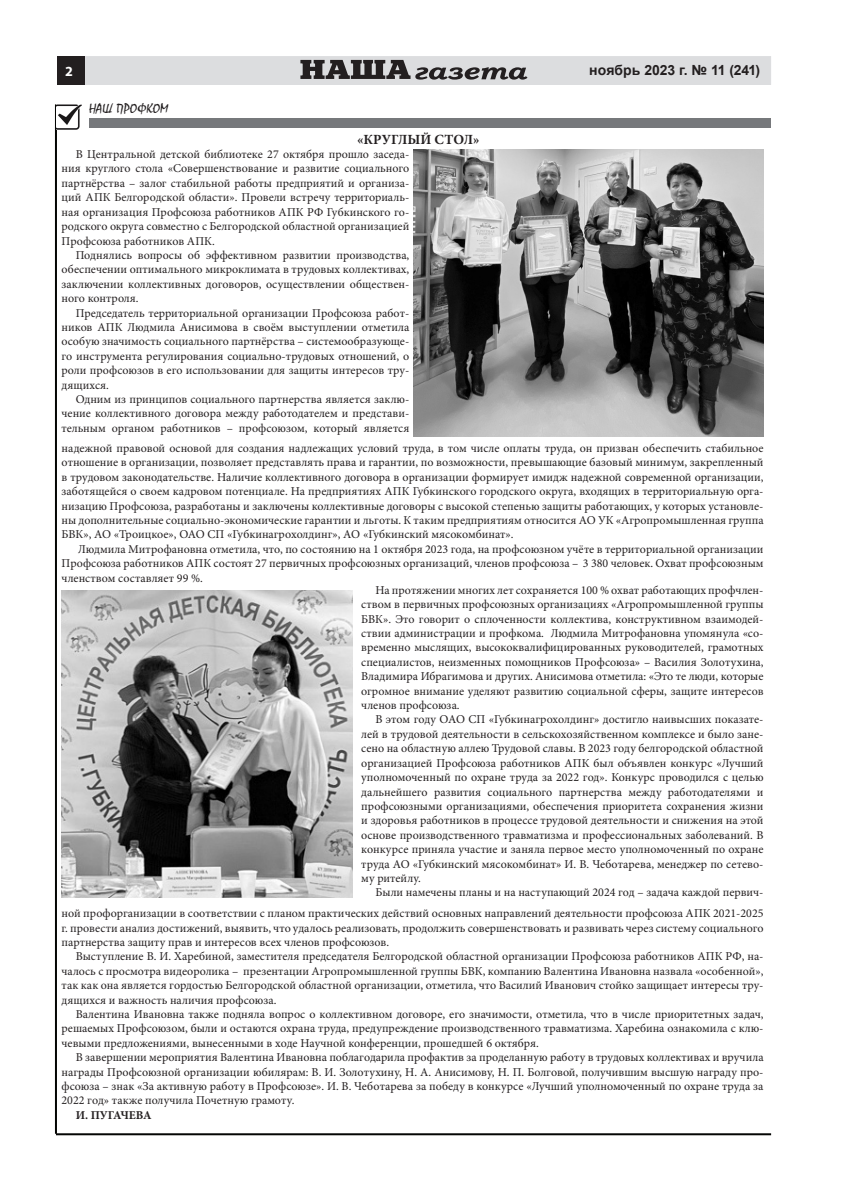
<style>
.page{position:relative;width:842px;height:1191px;background:#fff}
.page>*{position:absolute;margin:0;border:0;box-sizing:border-box;transform-origin:0 0}
.Основной_текст_1_доп{font:700 14px "Arial";color:#231f20}
.подпись_к_фото{font:700 14px "Minion Pro";color:#231f20}
.подпись_к_фото-2{font:14px "Mistral";color:#231f20}
.Основной_текст_2_доп{font:700 14px "Myriad Pro";color:#fff}
.подпись_к_фото-3{font:12px/14.4px "Minion Pro";color:#231f20;text-align:justify}
.подпись_к_фото-4{font:700 12px "Minion Pro";color:#231f20}
</style>
<div class="page">
<div style="left:84px;top:56px;width:687px;height:29px;background:#dcdddf"></div>
<svg style="left:300px;top:60px;width:227px;height:20px"></svg>
<div style="left:57px;top:56px;width:28px;height:29px;background:#231f20"></div>
<div style="left:89px;top:118px;width:681px;height:9px;background:#76787b"></div>
<hr style="left:55px;top:104px;width:2px;height:1029px;background:#040503">
<hr style="left:56px;top:1133px;width:715px;height:2px;background:#040503">
<img style="left:57px;top:104px;width:24px;height:25px">
<img style="left:414px;top:150px;width:349px;height:286px">
<img style="left:62px;top:591px;width:291px;height:306px">
<p class="Основной_текст_2_доп" style="left:65px;top:62px;width:9px">2</p>
<p class="Основной_текст_1_доп" style="left:589px;top:61px;width:172px">ноябрь 2023 г. № 11 (241)</p>
<p class="подпись_к_фото-2" style="left:89px;top:100px;width:81px">НАШ ПРОФКОМ</p>
<p class="подпись_к_фото" style="left:357px;top:129px;width:124px">«КРУГЛЫЙ СТОЛ»</p>
<p class="подпись_к_фото-3" style="left:62px;top:147px;width:349px;text-indent:14px">В Центральной детской библиотеке 27 октября прошло заседа&shy;ния круглого стола «Совершенствование и развитие социального партнёрства – залог стабильной работы предприятий и организа&shy;ций АПК Белгородской области». Провели встречу территориаль&shy;ная организация Профсоюза работников АПК РФ Губкинского го&shy;родского округа совместно с Белгородской областной организацией Профсоюза работников АПК.</p>
<p class="подпись_к_фото-3" style="left:62px;top:248px;width:349px;text-indent:14px">Поднялись вопросы об эффективном развитии производства, обеспечении оптимального микроклимата в трудовых коллективах, заключении коллективных договоров, осуществлении обществен&shy;ного контроля.</p>
<p class="подпись_к_фото-3" style="left:62px;top:305px;width:349px;text-indent:14px">Председатель территориальной организации Профсоюза работ&shy;ников АПК Людмила Анисимова в своём выступлении отметила особую значимость социального партнёрства – системообразующе&shy;го инструмента регулирования социально-трудовых отношений, о роли профсоюзов в его использовании для защиты интересов тру&shy;дящихся.</p>
<p class="подпись_к_фото-3" style="left:62px;top:392px;width:349px;text-indent:14px">Одним из принципов социального партнерства является заклю&shy;чение коллективного договора между работодателем и представи&shy;тельным органом работников – профсоюзом, который является</p>
<p class="подпись_к_фото-3" style="left:62px;top:441px;width:703px">надежной правовой основой для создания надлежащих условий труда, в том числе оплаты труда, он призван обеспечить стабильное отношение в организации, позволяет представлять права и гарантии, по возможности, превышающие базовый минимум, закрепленный в трудовом законодательстве. Наличие коллективного договора в организации формирует имидж надежной современной организации, заботящейся о своем кадровом потенциале. На предприятиях АПК Губкинского городского округа, входящих в территориальную орга&shy;низацию Профсоюза, разработаны и заключены коллективные договоры с высокой степенью защиты работающих, у которых установле&shy;ны дополнительные социально-экономические гарантии и льготы. К таким предприятиям относится АО УК «Агропромышленная группа БВК», АО «Троицкое», ОАО СП «Губкинагрохолдинг», АО «Губкинский мясокомбинат».</p>
<p class="подпись_к_фото-3" style="left:62px;top:542px;width:703px;text-indent:17px">Людмила Митрофановна отметила, что, по состоянию на 1 октября 2023 года, на профсоюзном учёте в территориальной организации Профсоюза работников АПК состоят 27 первичных профсоюзных организаций, членов профсоюза – 3 380 человек. Охват профсоюзным членством составляет 99 %.</p>
<p class="подпись_к_фото-3" style="left:361px;top:583px;width:404px;text-indent:14px">На протяжении многих лет сохраняется 100 % охват работающих профчлен&shy;ством в первичных профсоюзных организациях «Агропромышленной группы БВК». Это говорит о сплоченности коллектива, конструктивном взаимодей&shy;ствии администрации и профкома. Людмила Митрофановна упомянула «со&shy;временно мыслящих, высококвалифицированных руководителей, грамотных специалистов, неизменных помощников Профсоюза» – Василия Золотухина, Владимира Ибрагимова и других. Анисимова отметила: «Это те люди, которые огромное внимание уделяют развитию социальной сферы, защите интересов членов профсоюза.</p>
<p class="подпись_к_фото-3" style="left:361px;top:712px;width:404px;text-indent:14px">В этом году ОАО СП «Губкинагрохолдинг» достигло наивысших показате&shy;лей в трудовой деятельности в сельскохозяйственном комплексе и было зане&shy;сено на областную аллею Трудовой славы. В 2023 году белгородской областной организацией Профсоюза работников АПК был объявлен конкурс «Лучший уполномоченный по охране труда за 2022 год». Конкурс проводился с целью дальнейшего развития социального партнерства между работодателями и профсоюзными организациями, обеспечения приоритета сохранения жизни и здоровья работников в процессе трудовой деятельности и снижения на этой основе производственного травматизма и профессиональных заболеваний. В конкурсе приняла участие и заняла первое место уполномоченный по охране труда АО «Губкинский мясокомбинат» И. В. Чеботарева, менеджер по сетево&shy;му ритейлу.</p>
<p class="подпись_к_фото-3" style="left:62px;top:882px;width:703px;line-height:20.7px;text-align:right">Были намечены планы и на наступающий 2024 год – задача каждой первич-<br>ной профорганизации в соответствии с планом практических действий основных направлений деятельности профсоюза АПК 2021-2025</p>
<p class="подпись_к_фото-3" style="left:62px;top:920px;width:703px">г. провести анализ достижений, выявить, что удалось реализовать, продолжить совершенствовать и развивать через систему социального партнерства защиту прав и интересов всех членов профсоюзов.</p>
<p class="подпись_к_фото-3" style="left:62px;top:949px;width:703px;text-indent:14px">Выступление В. И. Харебиной, заместителя председателя Белгородской областной организации Профсоюза работников АПК РФ, на&shy;чалось с просмотра видеоролика – презентации Агропромышленной группы БВК, компанию Валентина Ивановна назвала «особенной», так как она является гордостью Белгородской областной организации, отметила, что Василий Иванович стойко защищает интересы тру&shy;дящихся и важность наличия профсоюза.</p>
<p class="подпись_к_фото-3" style="left:62px;top:1007px;width:703px;text-indent:14px">Валентина Ивановна также подняла вопрос о коллективном договоре, его значимости, отметила, что в числе приоритетных задач, решаемых Профсоюзом, были и остаются охрана труда, предупреждение производственного травматизма. Харебина ознакомила с клю&shy;чевыми предложениями, вынесенными в ходе Научной конференции, прошедшей 6 октября.</p>
<p class="подпись_к_фото-3" style="left:62px;top:1050px;width:703px;text-indent:14px">В завершении мероприятия Валентина Ивановна поблагодарила профактив за проделанную работу в трудовых коллективах и вручила награды Профсоюзной организации юбилярам: В. И. Золотухину, Н. А. Анисимову, Н. П. Болговой, получившим высшую награду про&shy;фсоюза – знак «За активную работу в Профсоюзе». И. В. Чеботарева за победу в конкурсе «Лучший уполномоченный по охране труда за 2022 год» также получила Почетную грамоту.</p>
<p class="подпись_к_фото-4" style="left:76px;top:1106px;width:77px">И. ПУГАЧЕВА</p>
</div>
